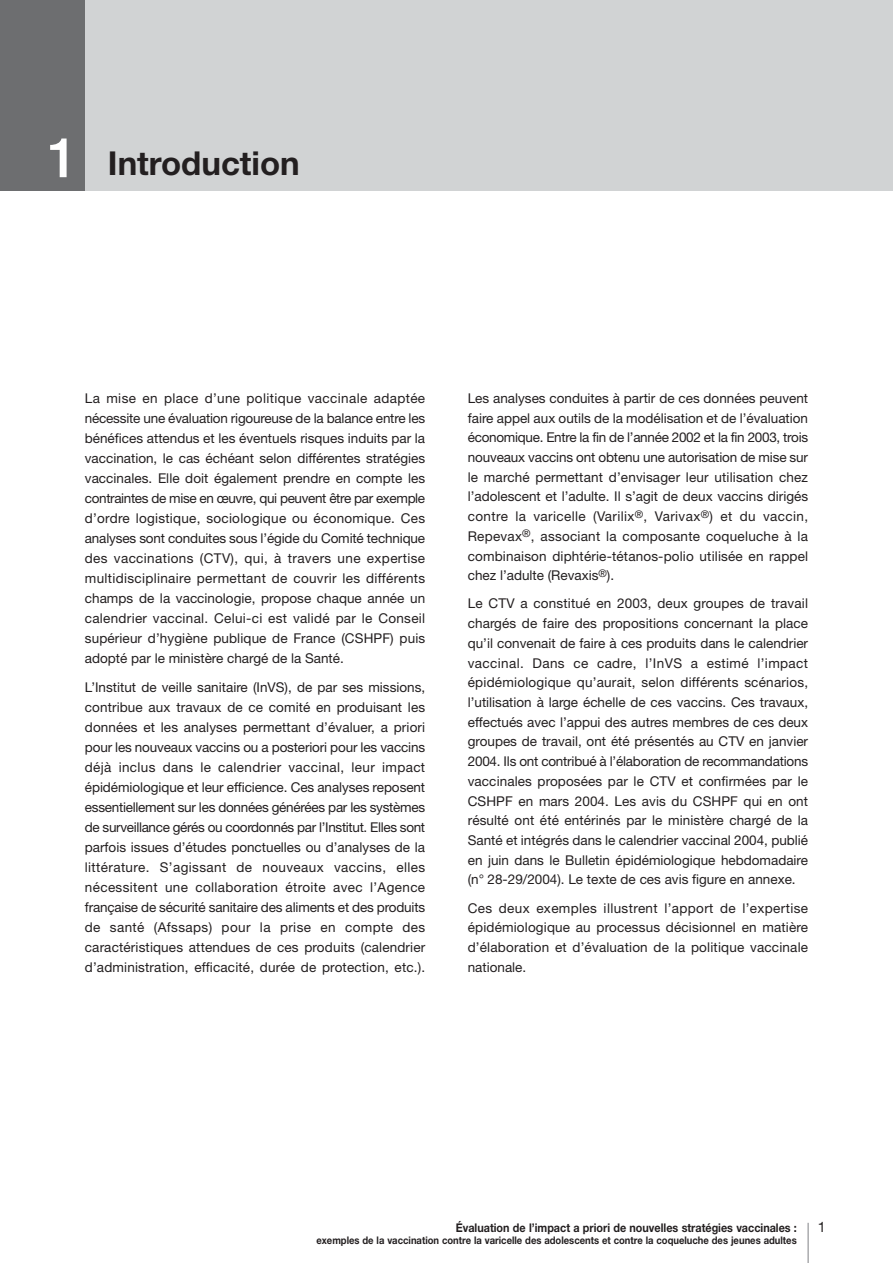
<style>
.page{position:relative;width:893px;height:1263px;background:#fff}
.page>*{position:absolute;margin:0;border:0;box-sizing:border-box;transform-origin:0 0}
.t1{font:700 33px "Helvetica Neue";color:#231f20}
.t2{font:14.25px "Helvetica Neue";color:#231f20}
.t3{font:13.5px/20px "Helvetica Neue";letter-spacing:.01em;color:#231f20;text-align:justify}
.t4{font:700 12px "Helvetica Neue";color:#231f20;scale:.9 1}
.t5{font:700 10.5px "Helvetica Neue";color:#231f20;scale:.9 1}
.s1{font-weight:500;font-size:55.2px;color:#fff}
</style>
<div class="page">
<hr style="left:807px;top:1223px;width:1px;height:40px;background:#808285">
<div style="left:0;top:0;width:892px;height:191px;background:#d1d3d4"></div>
<div style="left:0;top:0;width:85px;height:191px;background:#6d6e70"></div>
<p class="t1" style="left:47px;top:152px;width:254px"><span class="s1">1</span> Introduction</p>
<p class="t3" style="left:85px;top:389px;width:342px">La mise en place d’une politique vaccinale adaptée nécessite une évaluation rigoureuse de la balance entre les bénéfices attendus et les éventuels risques induits par la vaccination, le cas échéant selon différentes stratégies vaccinales. Elle doit également prendre en compte les contraintes de mise en œuvre, qui peuvent être par exemple d’ordre logistique, sociologique ou économique. Ces analyses sont conduites sous l’égide du Comité technique des vaccinations (CTV), qui, à travers une expertise multidisciplinaire permettant de couvrir les différents champs de la vaccinologie, propose chaque année un calendrier vaccinal. Celui-ci est validé par le Conseil supérieur d’hygiène publique de France (CSHPF) puis adopté par le ministère chargé de la Santé.</p>
<p class="t3" style="left:85px;top:678px;width:342px">L’Institut de veille sanitaire (InVS), de par ses missions, contribue aux travaux de ce comité en produisant les données et les analyses permettant d’évaluer, a priori pour les nouveaux vaccins ou a posteriori pour les vaccins déjà inclus dans le calendrier vaccinal, leur impact épidémiologique et leur efficience. Ces analyses reposent essentiellement sur les données générées par les systèmes de surveillance gérés ou coordonnés par l’Institut. Elles sont parfois issues d’études ponctuelles ou d’analyses de la littérature. S’agissant de nouveaux vaccins, elles nécessitent une collaboration étroite avec l’Agence française de sécurité sanitaire des aliments et des produits de santé (Afssaps) pour la prise en compte des caractéristiques attendues de ces produits (calendrier d’administration, efficacité, durée de protection, etc.).</p>
<p class="t3" style="left:468px;top:390px;width:342px">Les analyses conduites à partir de ces données peuvent faire appel aux outils de la modélisation et de l’évaluation économique. Entre la fin de l’année 2002 et la fin 2003, trois nouveaux vaccins ont obtenu une autorisation de mise sur le marché permettant d’envisager leur utilisation chez l’adolescent et l’adulte. Il s’agit de deux vaccins dirigés contre la varicelle (Varilix<sup>®</sup>, Varivax<sup>®</sup>) et du vaccin, Repevax<sup>®</sup>, associant la composante coqueluche à la combinaison diphtérie-tétanos-polio utilisée en rappel chez l’adulte (Revaxis<sup>®</sup>).</p>
<p class="t3" style="left:468px;top:595px;width:342px">Le CTV a constitué en 2003, deux groupes de travail chargés de faire des propositions concernant la place qu’il convenait de faire à ces produits dans le calendrier vaccinal. Dans ce cadre, l’InVS a estimé l’impact épidémiologique qu’aurait, selon différents scénarios, l’utilisation à large échelle de ces vaccins. Ces travaux, effectués avec l’appui des autres membres de ces deux groupes de travail, ont été présentés au CTV en janvier 2004. Ils ont contribué à l’élaboration de recommandations vaccinales proposées par le CTV et confirmées par le CSHPF en mars 2004. Les avis du CSHPF qui en ont résulté ont été entérinés par le ministère chargé de la Santé et intégrés dans le calendrier vaccinal 2004, publié en juin dans le Bulletin épidémiologique hebdomadaire (n° 28-29/2004). Le texte de ces avis figure en annexe.</p>
<p class="t3" style="left:468px;top:899px;width:342px">Ces deux exemples illustrent l’apport de l’expertise épidémiologique au processus décisionnel en matière d’élaboration et d’évaluation de la politique vaccinale nationale.</p>
<p class="t4" style="left:456px;top:1223px;width:380px">Évaluation de l’impact a priori de nouvelles stratégies vaccinales :</p>
<p class="t5" style="left:316px;top:1236px;width:535px">exemples de la vaccination contre la varicelle des adolescents et contre la coqueluche des jeunes adultes</p>
<p class="t2" style="left:817px;top:1222px;width:9px">1</p>
</div>
